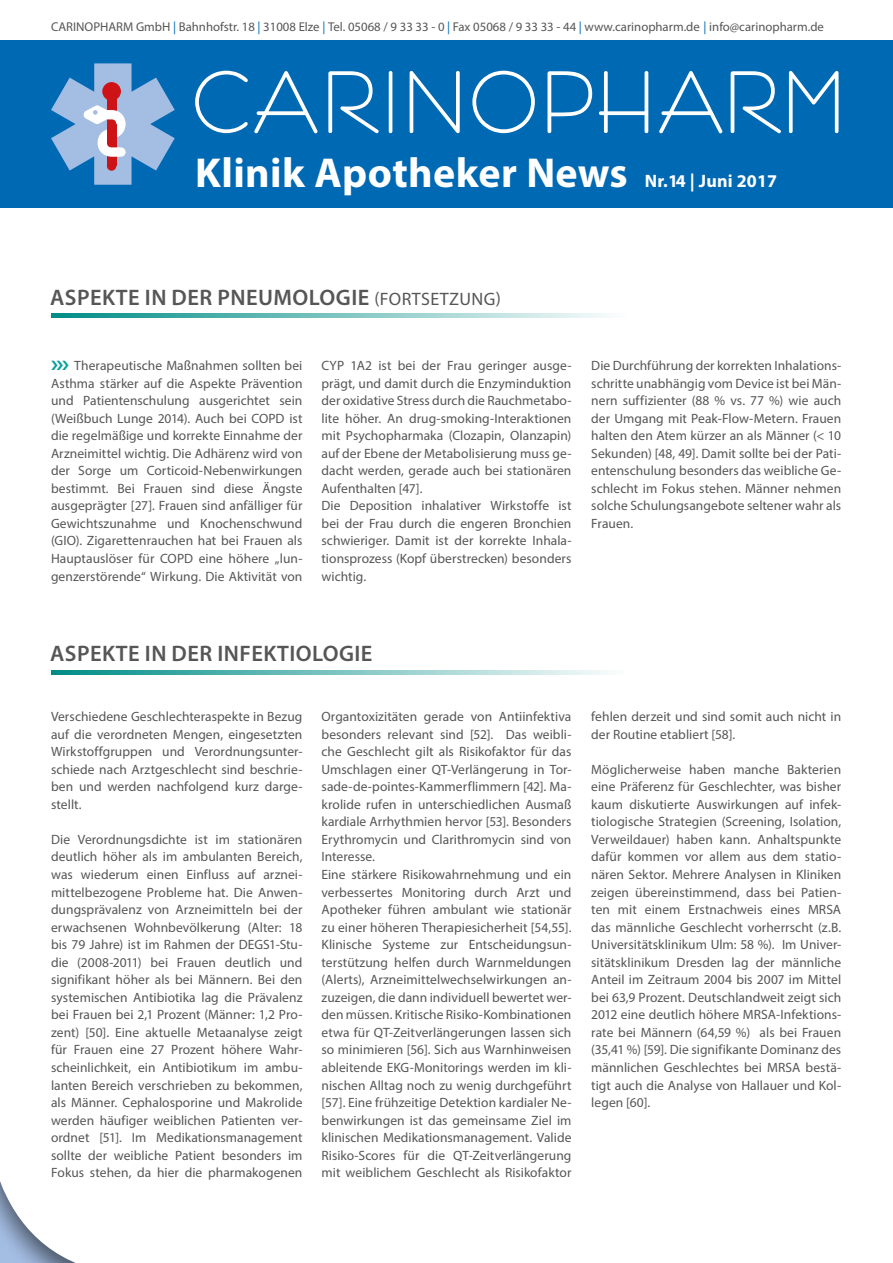
<style>
.page{position:relative;width:893px;height:1263px;background:#fff}
.page>*{position:absolute;margin:0;border:0;box-sizing:border-box;transform-origin:0 0}
.t1{font:700 42px "Myriad Pro";letter-spacing:.01em;color:#fff}
.t2{font:600 22.5px "Myriad Pro";letter-spacing:.02em;color:#565656}
.t3{font:700 18px "Myriad Pro";letter-spacing:.01em;color:#fff}
.t4{font:13.5px/17.5px "Myriad Pro";letter-spacing:.005em;color:#565656;text-align:justify}
.t5{font:12.75px "Myriad Pro";color:#565656}
.s1{color:#0069b4}
.s2{font-weight:400;font-size:18px}
</style>
<div class="page">
<div style="left:0;top:40px;width:893px;height:167px;background:#0069b4"></div>
<svg style="left:51px;top:63px;width:124px;height:122px"></svg>
<div style="left:107px;top:124px;width:9px;height:19px;background:#cd1316"></div>
<div style="left:107px;top:161px;width:9px;height:10px;background:#cd1316;border-radius:50%"></div>
<svg style="left:195px;top:71px;width:53px;height:62px"></svg>
<svg style="left:254px;top:71px;width:63px;height:62px"></svg>
<svg style="left:328px;top:71px;width:51px;height:62px"></svg>
<svg style="left:389px;top:71px;width:3px;height:62px"></svg>
<svg style="left:410px;top:71px;width:50px;height:62px"></svg>
<svg style="left:472px;top:71px;width:63px;height:62px"></svg>
<svg style="left:547px;top:71px;width:45px;height:62px"></svg>
<svg style="left:599px;top:71px;width:49px;height:62px"></svg>
<svg style="left:659px;top:71px;width:63px;height:62px"></svg>
<svg style="left:731px;top:71px;width:50px;height:62px"></svg>
<svg style="left:789px;top:71px;width:49px;height:62px"></svg>
<svg style="left:51px;top:313px;width:556px;height:5px;background:#79c3bf"></svg>
<svg style="left:51px;top:670px;width:556px;height:4px;background:#79c3bf"></svg>
<p class="t5" style="left:51px;top:19px;width:774px">CARINOPHARM GmbH <span class="s1">|</span> Bahnhofstr. 18 <span class="s1">|</span> 31008 Elze <span class="s1">|</span> Tel. 05068 / 9 33 33 - 0 <span class="s1">|</span> Fax 05068 / 9 33 33 - 44 <span class="s1">|</span> www.carinopharm.de <span class="s1">|</span> info@carinopharm.de</p>
<h1 class="t1" style="left:195px;top:145px;width:434px">Klinik Apotheker News</h1>
<h3 class="t3" style="left:645px;top:169px;width:134px">Nr.14 | Juni 2017</h3>
<h2 class="t2" style="left:50px;top:283px;width:452px">ASPEKTE IN DER PNEUMOLOGIE <span class="s2">(FORTSETZUNG)</span></h2>
<p class="t4" style="left:51px;top:356px;width:253px;text-indent:23px">Therapeutische Maßnahmen sollten bei Asthma stärker auf die Aspekte Prävention und Patientenschulung ausgerichtet sein (Weißbuch Lunge 2014). Auch bei COPD ist die regelmäßige und korrekte Einnahme der Arzneimittel wichtig. Die Adhärenz wird von der Sorge um Corticoid-Nebenwirkungen bestimmt. Bei Frauen sind diese Ängste ausgeprägter [27]. Frauen sind anfälliger für Gewichtszunahme und Knochenschwund (GIO). Zigarettenrauchen hat bei Frauen als Hauptauslöser für COPD eine höhere „lun&shy;genzerstörende“ Wirkung. Die Aktivität von</p>
<p class="t4" style="left:321px;top:356px;width:251px;text-align:left">CYP 1A2 ist bei der Frau geringer ausge&shy;prägt, und damit durch die Enzyminduktion der oxidative Stress durch die Rauchmetabo&shy;lite höher. An drug-smoking-Interaktionen mit Psychopharmaka (Clozapin, Olanzapin) auf der Ebene der Metabolisierung muss ge&shy;dacht werden, gerade auch bei stationären Aufenthalten [47].<br>Die Deposition inhalativer Wirkstoffe ist bei der Frau durch die engeren Bronchien schwieriger. Damit ist der korrekte Inhala&shy;tionsprozess (Kopf überstrecken) besonders wichtig.</p>
<p class="t4" style="left:591px;top:356px;width:251px">Die Durchführung der korrekten Inhalations&shy;schritte unabhängig vom Device ist bei Män&shy;nern suffizienter (88 % vs. 77 %) wie auch der Umgang mit Peak-Flow-Metern. Frauen halten den Atem kürzer an als Männer (&lt; 10<br>Sekunden) [48, 49]. Damit sollte bei der Pati&shy;entenschulung besonders das weibliche Ge&shy;schlecht im Fokus stehen. Männer nehmen solche Schulungsangebote seltener wahr als Frauen.</p>
<h2 class="t2" style="left:50px;top:639px;width:324px">ASPEKTE IN DER INFEKTIOLOGIE</h2>
<p class="t4" style="left:51px;top:707px;width:253px">Verschiedene Geschlechteraspekte in Bezug auf die verordneten Mengen, eingesetzten Wirkstoffgruppen und Verordnungsunter&shy;schiede nach Arztgeschlecht sind beschrie&shy;ben und werden nachfolgend kurz darge&shy;stellt.</p>
<p class="t4" style="left:51px;top:830px;width:253px">Die Verordnungsdichte ist im stationären deutlich höher als im ambulanten Bereich, was wiederum einen Einfluss auf arznei&shy;mittelbezogene Probleme hat. Die Anwen&shy;dungsprävalenz von Arzneimitteln bei der erwachsenen Wohnbevölkerung (Alter: 18 bis 79 Jahre) ist im Rahmen der DEGS1-Stu&shy;die (2008-2011) bei Frauen deutlich und signifikant höher als bei Männern. Bei den systemischen Antibiotika lag die Prävalenz bei Frauen bei 2,1 Prozent (Männer: 1,2 Pro&shy;zent) [50]. Eine aktuelle Metaanalyse zeigt für Frauen eine 27 Prozent höhere Wahr&shy;scheinlichkeit, ein Antibiotikum im ambu&shy;lanten Bereich verschrieben zu bekommen, als Männer. Cephalosporine und Makrolide werden häufiger weiblichen Patienten ver&shy;ordnet [51]. Im Medikationsmanagement sollte der weibliche Patient besonders im Fokus stehen, da hier die pharmakogenen</p>
<p class="t4" style="left:321px;top:707px;width:251px;text-align:left">Organtoxizitäten gerade von Antiinfektiva besonders relevant sind [52]. Das weibli&shy;che Geschlecht gilt als Risikofaktor für das Umschlagen einer QT-Verlängerung in Tor&shy;sade-de-pointes-Kammerflimmern [42]. Ma&shy;krolide rufen in unterschiedlichen Ausmaß kardiale Arrhythmien hervor [53]. Besonders Erythromycin und Clarithromycin sind von Interesse.<br>Eine stärkere Risikowahrnehmung und ein verbessertes Monitoring durch Arzt und Apotheker führen ambulant wie stationär zu einer höheren Therapiesicherheit [54,55].<br>Klinische Systeme zur Entscheidungsun&shy;terstützung helfen durch Warnmeldungen (Alerts), Arzneimittelwechselwirkungen an&shy;zuzeigen, die dann individuell bewertet wer&shy;den müssen. Kritische Risiko-Kombinationen etwa für QT-Zeitverlängerungen lassen sich so minimieren [56]. Sich aus Warnhinweisen ableitende EKG-Monitorings werden im kli&shy;nischen Alltag noch zu wenig durchgeführt [57]. Eine frühzeitige Detektion kardialer Ne&shy;benwirkungen ist das gemeinsame Ziel im klinischen Medikationsmanagement. Valide Risiko-Scores für die QT-Zeitverlängerung mit weiblichem Geschlecht als Risikofaktor</p>
<p class="t4" style="left:591px;top:707px;width:251px">fehlen derzeit und sind somit auch nicht in der Routine etabliert [58].</p>
<p class="t4" style="left:591px;top:760px;width:251px">Möglicherweise haben manche Bakterien eine Präferenz für Geschlechter, was bisher kaum diskutierte Auswirkungen auf infek&shy;tiologische Strategien (Screening, Isolation, Verweildauer) haben kann. Anhaltspunkte dafür kommen vor allem aus dem statio&shy;nären Sektor. Mehrere Analysen in Kliniken zeigen übereinstimmend, dass bei Patien&shy;ten mit einem Erstnachweis eines MRSA das männliche Geschlecht vorherrscht (z.B.<br>Universitätsklinikum Ulm: 58 %). Im Univer&shy;sitätsklinikum Dresden lag der männliche Anteil im Zeitraum 2004 bis 2007 im Mittel bei 63,9 Prozent. Deutschlandweit zeigt sich 2012 eine deutlich höhere MRSA-Infektions&shy;rate bei Männern (64,59 %) als bei Frauen (35,41 %) [59]. Die signifikante Dominanz des männlichen Geschlechtes bei MRSA bestä&shy;tigt auch die Analyse von Hallauer und Kol&shy;legen [60].</p>
</div>
